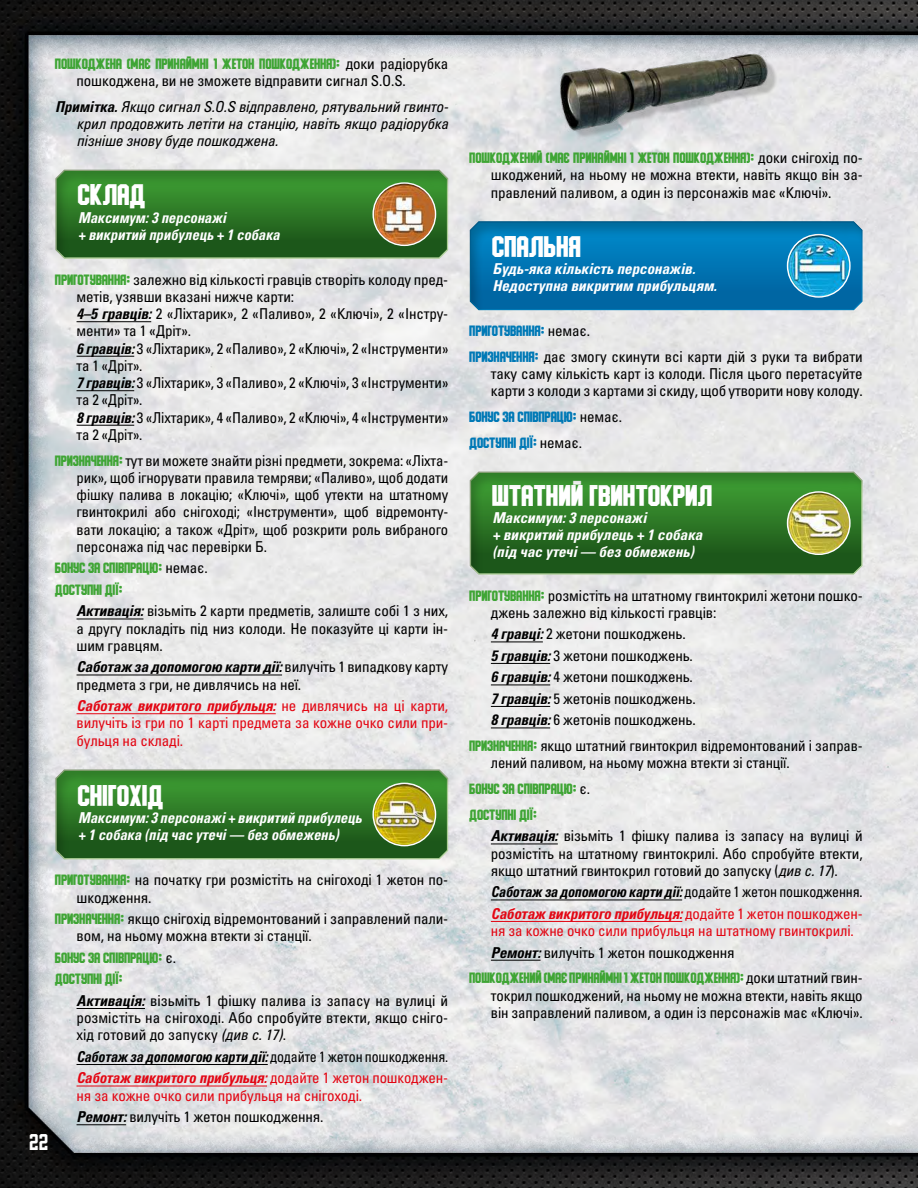
<style>
.page{position:relative;width:918px;height:1188px;background:#fff}
.page>*{position:absolute;margin:0;border:0;box-sizing:border-box;transform-origin:0 0}
.t1{font:24px "Ponter S";color:#fff}
.t2{font:21px "Prohibition";color:#fff}
.t3{font:condensed 15px/17.2px "Univers LTCYR 57";letter-spacing:-.01em;color:#000}
.t4{font:condensed 15px/21.5px "Univers LTCYR 57";letter-spacing:-.01em;color:#e30613}
.t5{font:15px/21.5px "Univers LTCYR 67 Bold Cond Obl";letter-spacing:-.01em;color:#000;scale:.93 1}
.t6{font:15px/17.2px "Univers LTCYR 57 Condensed Obl";letter-spacing:-.01em;color:#000;text-align:justify}
.t7{font:15px/17.2px "Univers LTCYR 67 Bold Cond Obl";color:#fff}
.t8{font:15px/17.2px "Univers LTCYR 67 Bold Cond Obl";color:#fff;scale:.96 1}
.t9{font:15px "Univers LTCYR 67 Bold Cond Obl";letter-spacing:-.01em;color:#000}
.t10{font:15px "Univers LTCYR 67 Bold Cond Obl";letter-spacing:-.01em;color:#e30613}
.t11{font:12px/21.5px "Ponter S";letter-spacing:-.01em;color:#3fa535}
.t12{font:12px/25.8px "Ponter S";letter-spacing:-.01em;color:#0079b6}
.s1{font-family:"Prohibition";font-size:15px}
.s2{font-family:"Univers LTCYR 57";font-stretch:condensed;font-size:15px;color:#000}
.s3{font-family:"Univers LTCYR 67 Bold Cond Obl"}
.s4{font-family:"Ponter S";font-stretch:normal;font-size:12px;color:#3fa535}
.s5{font-family:"Prohibition";font-stretch:normal;color:#3fa535}
.s6{font-family:"Univers LTCYR 67 Bold Cond Obl";font-stretch:normal}
.s7{font-family:"Univers LTCYR 57";font-stretch:condensed}
.s8{font-family:"Univers LTCYR 57 Condensed Obl";font-stretch:normal}
.s9{color:#e30613}
.s10{font-family:"Univers LTCYR 57";font-stretch:condensed;color:#e30613}
.s11{font-family:"Univers LTCYR 67 Bold Cond Obl";font-stretch:normal;color:#000}
.s12{color:#000}
.s13{font-family:"Ponter S";font-stretch:normal;font-size:12px;color:#0079b6}
.s14{font-family:"Prohibition";font-stretch:normal;color:#0079b6}
</style>
<div class="page">
<img style="left:0;top:0;width:865px;height:1188px">
<img style="left:865px;top:0;width:53px;height:1188px">
<hr style="left:77px;top:321px;width:74px;height:1px;background:#000">
<hr style="left:77px;top:356px;width:57px;height:1px;background:#000">
<hr style="left:77px;top:390px;width:57px;height:1px;background:#000">
<hr style="left:77px;top:425px;width:57px;height:1px;background:#000">
<hr style="left:77px;top:619px;width:66px;height:1px;background:#000">
<hr style="left:77px;top:675px;width:205px;height:1px;background:#000">
<hr style="left:77px;top:713px;width:199px;height:1px;background:#e30613">
<hr style="left:77px;top:1008px;width:68px;height:1px;background:#000">
<hr style="left:77px;top:1064px;width:191px;height:1px;background:#000">
<hr style="left:77px;top:1086px;width:190px;height:1px;background:#e30613">
<hr style="left:77px;top:1124px;width:49px;height:1px;background:#000">
<div style="left:42px;top:157px;width:438px;height:104px;background:#000;opacity:.25"></div>
<div style="left:42px;top:756px;width:438px;height:105px;background:#000;opacity:.25"></div>
<hr style="left:491px;top:642px;width:52px;height:1px;background:#000">
<hr style="left:491px;top:663px;width:59px;height:1px;background:#000">
<hr style="left:491px;top:685px;width:59px;height:1px;background:#000">
<hr style="left:491px;top:706px;width:59px;height:1px;background:#000">
<hr style="left:491px;top:728px;width:59px;height:1px;background:#000">
<hr style="left:491px;top:844px;width:67px;height:1px;background:#000">
<hr style="left:491px;top:900px;width:191px;height:1px;background:#000">
<hr style="left:491px;top:921px;width:191px;height:1px;background:#e30613">
<hr style="left:491px;top:960px;width:50px;height:1px;background:#000">
<div style="left:456px;top:208px;width:438px;height:105px;background:#000;opacity:.25"></div>
<div style="left:456px;top:458px;width:438px;height:119px;background:#000;opacity:.25"></div>
<img style="left:557px;top:33px;width:216px;height:108px">
<p class="t11" style="left:55px;top:52px;width:394px">ПОШКОДЖЕНА (МАЄ ПРИНАЙМНІ 1 ЖЕТОН ПОШКОДЖЕННЯ)<span class="s1">:</span> <span class="s2">доки радіорубка</span></p>
<p class="t3" style="left:77px;top:71px;width:331px">пошкоджена, ви не зможете відправити сигнал S.O.S.</p>
<p class="t6" style="left:77px;top:97px;width:373px;text-indent:-21px"><span class="s3">Примітка.</span> Якщо сигнал S.O.S відправлено, рятувальний гвинто&shy;крил продовжить летіти на станцію, навіть якщо радіорубка пізніше знову буде пошкоджена.</p>
<h1 class="t1" style="left:78px;top:180px;width:70px">СКЛАД</h1>
<p class="t8" style="left:78px;top:208px;width:212px">Максимум: 3 персонажі<br>+ викритий прибулець + 1 собака</p>
<p class="t3" style="left:77px;top:270px;width:373px;text-indent:-21px"><span class="s4">ПРИГОТУВАННЯ</span><span class="s5">:</span> залежно від кількості гравців створіть колоду пред&shy;метів, узявши вказані нижче карти:<br><span class="s6">4–5 гравців:</span> 2 «Ліхтарик», 2 «Паливо», 2 «Ключі», 2 «Інстру&shy;менти» та 1 «Дріт».<br><span class="s6">6 гравців:</span> 3 «Ліхтарик», 2 «Паливо», 2 «Ключі», 2 «Інструменти» та 1 «Дріт».<br><span class="s6">7 гравців:</span> 3 «Ліхтарик», 3 «Паливо», 2 «Ключі», 3 «Інструменти» та 2 «Дріт».<br><span class="s6">8 гравців:</span> 3 «Ліхтарик», 4 «Паливо», 2 «Ключі», 4 «Інструменти» та 2 «Дріт».</p>
<p class="t3" style="left:77px;top:451px;width:373px;text-align:justify;text-indent:-21px"><span class="s4">ПРИЗНАЧЕННЯ</span><span class="s5">:</span> тут ви можете знайти різні предмети, зокрема: «Ліхта&shy;рик», щоб ігнорувати правила темряви; «Паливо», щоб додати фішку палива в локацію; «Ключі», щоб утекти на штатному гвинтокрилі або снігоході; «Інструменти», щоб відремонту&shy;вати локацію; а також «Дріт», щоб розкрити роль вибраного персонажа під час перевірки Б.</p>
<p class="t11" style="left:55px;top:557px;width:154px">БОНУС ЗА СПІВПРАЦЮ<span class="s1">:</span> <span class="s2">немає.<br></span>ДОСТУПНІ ДІЇ<span class="s1">:</span></p>
<p class="t3" style="left:77px;top:602px;width:373px;text-align:justify"><span class="s6">Активація:</span> візьміть 2 карти предметів, залиште собі 1 з них, а другу покладіть під низ колоди. Не показуйте ці карти ін&shy;шим гравцям.</p>
<p class="t9" style="left:77px;top:658px;width:373px">Саботаж за допомогою карти дії: <span class="s7">вилучіть 1 випадкову карту</span></p>
<p class="t3" style="left:77px;top:675px;width:226px">предмета з гри, не дивлячись на неї.</p>
<p class="t10" style="left:77px;top:697px;width:373px">Саботаж викритого прибульця: <span class="s7">не дивлячись на ці карти,</span></p>
<p class="t4" style="left:77px;top:714px;width:373px;line-height:17.2px">вилучіть із гри по 1 карті предмета за кожне очко сили при&shy;бульця на складі.</p>
<h1 class="t1" style="left:78px;top:780px;width:87px">СНІГОХІД</h1>
<p class="t8" style="left:78px;top:809px;width:297px">Максимум: 3 персонажі + викритий прибулець + 1 собака (під час утечі — без обмежень)</p>
<p class="t3" style="left:77px;top:871px;width:373px;text-indent:-21px"><span class="s4">ПРИГОТУВАННЯ</span><span class="s5">:</span> на початку гри розмістіть на снігоході 1 жетон по&shy;шкодження.</p>
<p class="t3" style="left:77px;top:910px;width:373px;text-indent:-21px"><span class="s4">ПРИЗНАЧЕННЯ</span><span class="s5">:</span> якщо снігохід відремонтований і заправлений пали&shy;вом, на ньому можна втекти зі станції.</p>
<p class="t11" style="left:55px;top:947px;width:122px">БОНУС ЗА СПІВПРАЦЮ<span class="s1">:</span> <span class="s2">є.<br></span>ДОСТУПНІ ДІЇ<span class="s1">:</span></p>
<p class="t3" style="left:77px;top:992px;width:373px;text-align:justify"><span class="s6">Активація:</span> візьміть 1 фішку палива із запасу на вулиці й розмістіть на снігоході. Або спробуйте втекти, якщо сніго&shy;хід готовий до запуску <span class="s8">(див с. 17)</span>.</p>
<p class="t5" style="left:77px;top:1046px;width:401px">Саботаж за допомогою карти дії: <span class="s7">додайте 1 жетон пошкодження.<br></span><span class="s9">Саботаж викритого прибульця:</span> <span class="s10">додайте 1 жетон пошкоджен-</span></p>
<p class="t4" style="left:77px;top:1084px;width:287px">ня за кожне очко сили прибульця на снігоході.<br><span class="s11">Ремонт:</span> <span class="s12">вилучіть 1 жетон пошкодження.</span></p>
<h2 class="t2" style="left:29px;top:1128px;width:21px">22</h2>
<p class="t11" style="left:470px;top:147px;width:395px">ПОШКОДЖЕНИЙ (МАЄ ПРИНАЙМНІ 1 ЖЕТОН ПОШКОДЖЕННЯ)<span class="s1">:</span> <span class="s2">доки снігохід по-</span></p>
<p class="t3" style="left:491px;top:166px;width:373px">шкоджений, на ньому не можна втекти, навіть якщо він за&shy;правлений паливом, а один із персонажів має «Ключі».</p>
<h1 class="t1" style="left:492px;top:232px;width:91px">СПАЛЬНЯ</h1>
<p class="t7" style="left:492px;top:260px;width:226px">Будь-яка кількість персонажів.<br>Недоступна викритим прибульцям.</p>
<p class="t12" style="left:470px;top:318px;width:122px">ПРИГОТУВАННЯ<span class="s1">:</span> <span class="s2">немає.</span></p>
<p class="t3" style="left:491px;top:348px;width:373px;text-align:justify;text-indent:-21px"><span class="s13">ПРИЗНАЧЕННЯ</span><span class="s14">:</span> дає змогу скинути всі карти дій з руки та вибрати таку саму кількість карт із колоди. Після цього перетасуйте карти з колоди з картами зі скиду, щоб утворити нову колоду.</p>
<p class="t12" style="left:470px;top:404px;width:154px">БОНУС ЗА СПІВПРАЦЮ<span class="s1">:</span> <span class="s2">немає.<br></span>ДОСТУПНІ ДІЇ<span class="s1">:</span> <span class="s2">немає.</span></p>
<h1 class="t1" style="left:492px;top:480px;width:222px">ШТАТНИЙ ГВИНТОКРИЛ</h1>
<p class="t7" style="left:492px;top:509px;width:212px">Максимум: 3 персонажі<br>+ викритий прибулець + 1 собака (під час утечі — без обмежень)</p>
<p class="t3" style="left:491px;top:586px;width:373px;text-indent:-21px"><span class="s4">ПРИГОТУВАННЯ</span><span class="s5">:</span> розмістіть на штатному гвинтокрилі жетони пошко&shy;джень залежно від кількості гравців:</p>
<p class="t3" style="left:491px;top:623px;width:207px;line-height:21.5px"><span class="s6">4 гравці:</span> 2 жетони пошкоджень.<br><span class="s6">5 гравців:</span> 3 жетони пошкоджень.<br><span class="s6">6 гравців:</span> 4 жетони пошкоджень.<br><span class="s6">7 гравців:</span> 5 жетонів пошкоджень.<br><span class="s6">8 гравців:</span> 6 жетонів пошкоджень.</p>
<p class="t3" style="left:491px;top:737px;width:373px;text-indent:-21px"><span class="s4">ПРИЗНАЧЕННЯ</span><span class="s5">:</span> якщо штатний гвинтокрил відремонтований і заправ&shy;лений паливом, на ньому можна втекти зі станції.</p>
<p class="t11" style="left:470px;top:776px;width:122px;line-height:25.8px">БОНУС ЗА СПІВПРАЦЮ<span class="s1">:</span> <span class="s2">є.<br></span>ДОСТУПНІ ДІЇ<span class="s1">:</span></p>
<p class="t3" style="left:491px;top:827px;width:373px;text-align:justify"><span class="s6">Активація:</span> візьміть 1 фішку палива із запасу на вулиці й розмістіть на штатному гвинтокрилі. Або спробуйте втекти, якщо штатний гвинтокрил готовий до запуску (<span class="s8">див с. 17</span>).</p>
<p class="t5" style="left:491px;top:881px;width:401px">Саботаж за допомогою карти дії: <span class="s7">додайте 1 жетон пошкодження.<br></span><span class="s9">Саботаж викритого прибульця:</span> <span class="s10">додайте 1 жетон пошкоджен-</span></p>
<p class="t4" style="left:491px;top:920px;width:364px">ня за кожне очко сили прибульця на штатному гвинтокрилі.<br><span class="s11">Ремонт:</span> <span class="s12">вилучіть 1 жетон пошкодження</span></p>
<p class="t11" style="left:470px;top:967px;width:395px">ПОШКОДЖЕНИЙ (МАЄ ПРИНАЙМНІ 1 ЖЕТОН ПОШКОДЖЕННЯ)<span class="s1">:</span> <span class="s2">доки штатний гвин-</span></p>
<p class="t3" style="left:491px;top:986px;width:373px">токрил пошкоджений, на ньому не можна втекти, навіть якщо він заправлений паливом, а один із персонажів має «Ключі».</p>
</div>
